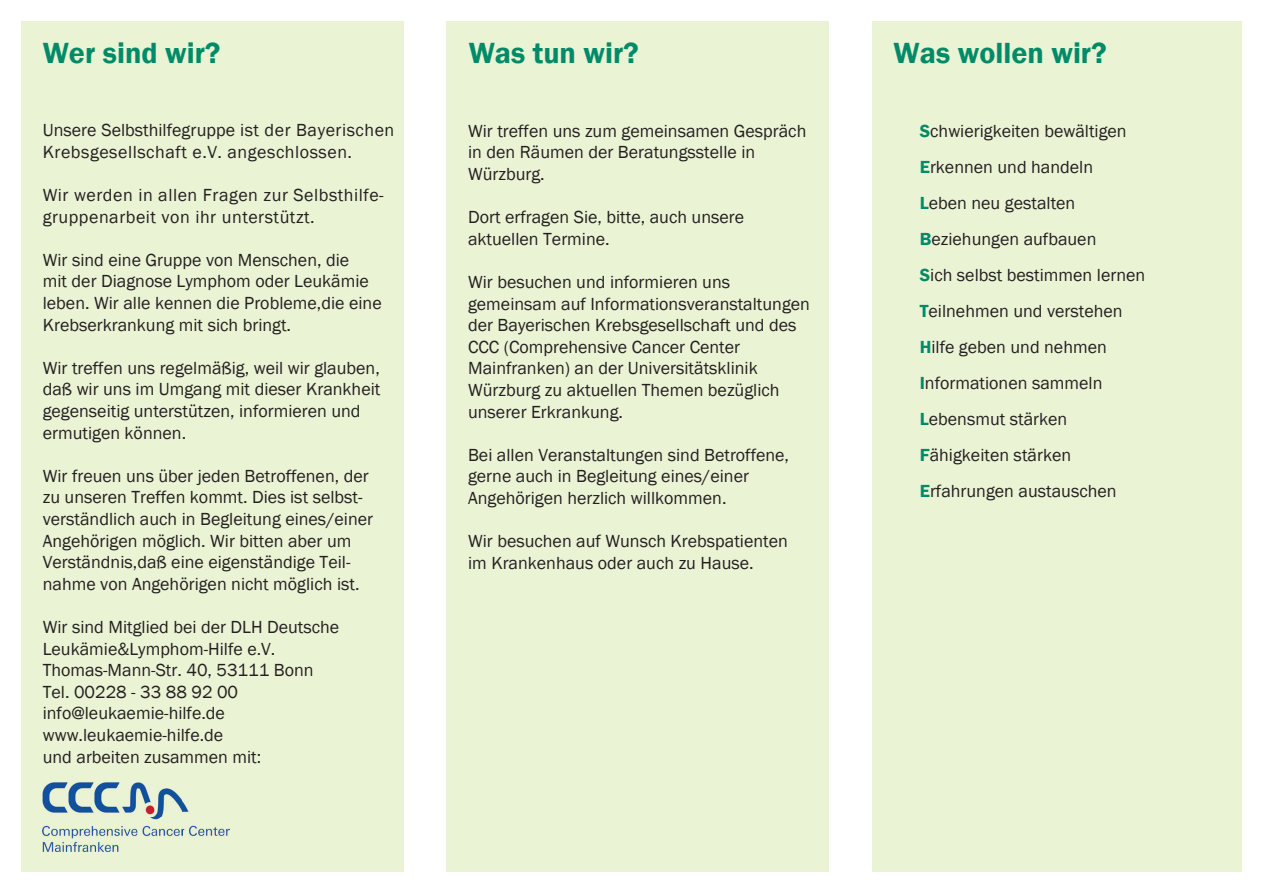
<style>
.page{position:relative;width:1263px;height:893px;background:#fff}
.page>*{position:absolute;margin:0;border:0;box-sizing:border-box;transform-origin:0 0}
.t1{font:600 30px "Franklin Gothic";color:#008b68}
.t2{font:18px/21.6px "Franklin Gothic";color:#231f20}
.t3{font:18px/21.6px "Franklin Gothic";letter-spacing:.03em;color:#231f20}
.s1{font-weight:600;color:#008b68}
</style>
<div class="page">
<div style="left:21px;top:21px;width:383px;height:851px;background:#eaf3d4"></div>
<div style="left:446px;top:21px;width:383px;height:851px;background:#eaf3d4"></div>
<div style="left:872px;top:21px;width:369px;height:851px;background:#eaf3d4"></div>
<img style="left:43px;top:783px;width:186px;height:69px">
<h1 class="t1" style="left:43px;top:34px;width:179px">Wer sind wir?</h1>
<p class="t3" style="left:43px;top:120px;width:353px">Unsere Selbsthilfegruppe ist der Bayerischen<br>Krebsgesellschaft e.V. angeschlossen.</p>
<p class="t3" style="left:43px;top:185px;width:343px">Wir werden in allen Fragen zur Selbsthilfe&shy;gruppenarbeit von ihr unterstützt.</p>
<p class="t2" style="left:43px;top:249px;width:340px">Wir sind eine Gruppe von Menschen, die<br>mit der Diagnose Lymphom oder Leukämie leben. Wir alle kennen die Probleme,die eine Krebserkrankung mit sich bringt.</p>
<p class="t2" style="left:43px;top:357px;width:339px">Wir treffen uns regelmäßig, weil wir glauben, daß wir uns im Umgang mit dieser Krankheit gegenseitig unterstützen, informieren und ermutigen können.</p>
<p class="t2" style="left:43px;top:465px;width:332px">Wir freuen uns über jeden Betroffenen, der zu unseren Treffen kommt. Dies ist selbst&shy;verständlich auch in Begleitung eines/einer Angehörigen möglich. Wir bitten aber um Verständnis,daß eine eigenständige Teil&shy;nahme von Angehörigen nicht möglich ist.</p>
<p class="t2" style="left:43px;top:617px;width:298px">Wir sind Mitglied bei der DLH Deutsche<br>Leukämie&amp;Lymphom-Hilfe e.V.<br>Thomas-Mann-Str. 40, 53111 Bonn<br>Tel. 00228 - 33 88 92 00 info@leukaemie-hilfe.de www.leukaemie-hilfe.de<br>und arbeiten zusammen mit:</p>
<h1 class="t1" style="left:469px;top:34px;width:172px">Was tun wir?</h1>
<h1 class="t1" style="left:894px;top:34px;width:215px">Was wollen wir?</h1>
<p class="t2" style="left:468px;top:120px;width:340px">Wir treffen uns zum gemeinsamen Gespräch in den Räumen der Beratungsstelle in<br>Würzburg.</p>
<p class="t2" style="left:468px;top:207px;width:278px">Dort erfragen Sie, bitte, auch unsere aktuellen Termine.</p>
<p class="t2" style="left:468px;top:271px;width:343px">Wir besuchen und informieren uns gemeinsam auf Informationsveranstaltungen der Bayerischen Krebsgesellschaft und des CCC (Comprehensive Cancer Center Mainfranken) an der Universitätsklinik Würzburg zu aktuellen Themen bezüglich unserer Erkrankung.</p>
<p class="t2" style="left:468px;top:444px;width:322px">Bei allen Veranstaltungen sind Betroffene, gerne auch in Begleitung eines/einer<br>Angehörigen herzlich willkommen.</p>
<p class="t2" style="left:468px;top:531px;width:321px">Wir besuchen auf Wunsch Krebspatienten im Krankenhaus oder auch zu Hause.</p>
<p class="t2" style="left:920px;top:113px;width:227px;line-height:36px"><span class="s1">S</span>chwierigkeiten bewältigen<br><span class="s1">E</span>rkennen und handeln<br><span class="s1">L</span>eben neu gestalten<br><span class="s1">B</span>eziehungen aufbauen<br><span class="s1">S</span>ich selbst bestimmen lernen<br><span class="s1">T</span>eilnehmen und verstehen<br><span class="s1">H</span>ilfe geben und nehmen<br><span class="s1">I</span>nformationen sammeln<br><span class="s1">L</span>ebensmut stärken<br><span class="s1">F</span>ähigkeiten stärken<br><span class="s1">E</span>rfahrungen austauschen</p>
</div>
